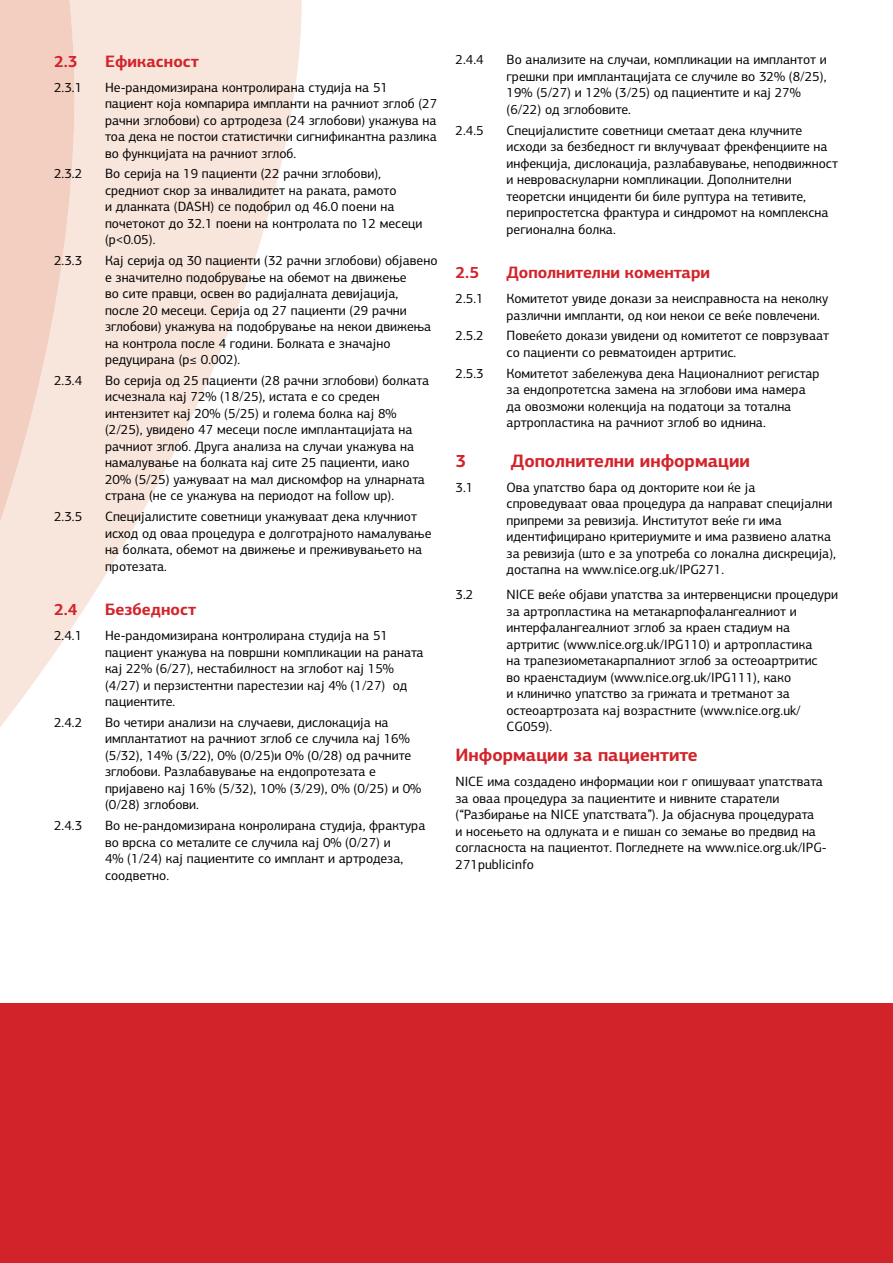
<style>
.page{position:relative;width:893px;height:1263px;background:#fff}
.page>*{position:absolute;margin:0;border:0;box-sizing:border-box;transform-origin:0 0}
.t1{font:700 18px "PF Centro Sans Pro";color:#d2232a}
.t2{font:700 16.5px "PF Centro Sans Pro";color:#d2232a}
.t3{font:13.5px/16.5px "PF Centro Sans Pro";color:#000}
</style>
<div class="page">
<svg style="left:0;top:0;width:302px;height:727px;fill:#f8e5dc"></svg>
<svg style="left:0;top:0;width:88px;height:559px;background:#f5d8cc"></svg>
<div style="left:0;top:1003px;width:893px;height:260px;background:#d2232a"></div>
<p class="t2" style="left:54px;top:50px;width:25px">2.3</p>
<p class="t2" style="left:105px;top:50px;width:96px">Ефикасност</p>
<p class="t3" style="left:54px;top:79px;width:30px">2.3.1</p>
<p class="t3" style="left:105px;top:79px;width:334px">Не-рандомизирана контролирана студија на 51 пациент која компарира импланти на рачниот зглоб (27 рачни зглобови) со артродеза (24 зглобови) укажува на тоа дека не постои статистички сигнификантна разлика во функцијата на рачниот зглоб.</p>
<p class="t3" style="left:54px;top:165px;width:30px">2.3.2</p>
<p class="t3" style="left:105px;top:165px;width:319px">Во серија на 19 пациенти (22 рачни зглобови), средниот скор за инвалидитет на раката, рамото<br>и дланката (DASH) се подобрил од 46.0 поени на почетокот до 32.1 поени на контролата по 12 месеци (p&lt;0.05).</p>
<p class="t3" style="left:54px;top:252px;width:30px">2.3.3</p>
<p class="t3" style="left:105px;top:252px;width:334px">Кај серија од 30 пациенти (32 рачни зглобови) објавено е значително подобрување на обемот на движење<br>во сите правци, освен во радијалната девијација,<br>после 20 месеци. Серија од 27 пациенти (29 рачни зглобови) укажува на подобрување на некои движења на контрола после 4 години. Болката е значајно редуцирана (p≤ 0.002).</p>
<p class="t3" style="left:54px;top:372px;width:30px">2.3.4</p>
<p class="t3" style="left:105px;top:372px;width:326px">Во серија од 25 пациенти (28 рачни зглобови) болката исчезнала кај 72% (18/25), истата е со среден интензитет кај 20% (5/25) и голема болка кај 8% (2/25), увидено 47 месеци после имплантацијата на рачниот зглоб. Друга анализа на случаи укажува на намалување на болката кај сите 25 пациенти, иако 20% (5/25) уажуваат на мал дискомфор на улнарната страна (не се укажува на периодот на follow up).</p>
<p class="t3" style="left:54px;top:508px;width:30px">2.3.5</p>
<p class="t3" style="left:105px;top:508px;width:328px">Специјалистите советници укажуваат дека клучниот исход од оваа процедура е долготрајното намалување на болката, обемот на движење и преживувањето на протезата.</p>
<p class="t2" style="left:54px;top:599px;width:25px">2.4</p>
<p class="t2" style="left:105px;top:599px;width:93px">Безбедност</p>
<p class="t3" style="left:54px;top:627px;width:30px">2.4.1</p>
<p class="t3" style="left:105px;top:627px;width:320px">Не-рандомизирана контролирана студија на 51 пациент укажува на површни компликации на раната кај 22% (6/27), нестабилност на зглобот кај 15% (4/27) и перзистентни парестезии кај 4% (1/27) од пациентите.</p>
<p class="t3" style="left:54px;top:714px;width:30px">2.4.2</p>
<p class="t3" style="left:105px;top:714px;width:318px">Во четири анализи на случаеви, дислокација на имплантатиот на рачниот зглоб се случила кај 16% (5/32), 14% (3/22), 0% (0/25)и 0% (0/28) од рачните зглобови. Разлабавување на ендопротезата е пријавено кај 16% (5/32), 10% (3/29), 0% (0/25) и 0% (0/28) зглобови.</p>
<p class="t3" style="left:54px;top:817px;width:30px">2.4.3</p>
<p class="t3" style="left:105px;top:817px;width:322px">Во не-рандомизирана конролирана студија, фрактура во врска со металите се случила кај 0% (0/27) и<br>4% (1/24) кај пациентите со имплант и артродеза, соодветно.</p>
<p class="t3" style="left:455px;top:51px;width:30px">2.4.4</p>
<p class="t3" style="left:506px;top:51px;width:322px">Во анализите на случаи, компликации на имплантот и грешки при имплантацијата се случиле во 32% (8/25), 19% (5/27) и 12% (3/25) од пациентите и кај 27% (6/22) од зглобовите.</p>
<p class="t3" style="left:455px;top:122px;width:30px">2.4.5</p>
<p class="t3" style="left:506px;top:122px;width:333px">Специјалистите советници сметаат дека клучните исходи за безбедност ги вклучуваат фрекфенциите на инфекција, дислокација, разлабавување, неподвижност и невроваскуларни компликации. Дополнителни теоретски инциденти би биле руптура на тетивите, перипростетска фрактура и синдромот на комплексна регионална болка.</p>
<p class="t2" style="left:455px;top:262px;width:25px">2.5</p>
<p class="t2" style="left:506px;top:262px;width:205px">Дополнителни коментари</p>
<p class="t3" style="left:455px;top:290px;width:30px">2.5.1</p>
<p class="t3" style="left:506px;top:290px;width:323px">Комитетот увиде докази за неисправноста на неколку различни импланти, од кои некои се веќе повлечени.</p>
<p class="t3" style="left:455px;top:328px;width:30px">2.5.2</p>
<p class="t3" style="left:506px;top:328px;width:324px">Повеќето докази увидени од комитетот се поврзуваат со пациенти со ревматоиден артритис.</p>
<p class="t3" style="left:455px;top:365px;width:30px">2.5.3</p>
<p class="t3" style="left:506px;top:365px;width:315px">Комитетот забележува дека Националниот регистар за ендопротетска замена на зглобови има намера да овозможи колекција на податоци за тотална артропластика на рачниот зглоб во иднина.</p>
<h1 class="t1" style="left:455px;top:449px;width:12px">3</h1>
<h1 class="t1" style="left:511px;top:449px;width:241px">Дополнителни информации</h1>
<p class="t3" style="left:455px;top:479px;width:19px">3.1</p>
<p class="t3" style="left:506px;top:479px;width:331px">Ова упатство бара од докторите кои ќе ја спроведуваат оваа процедура да направат специјални припреми за ревизија. Институтот веќе ги има идентифицирано критериумите и има развиено алатка за ревизија (што е за употреба со локална дискреција), достапна на www.nice.org.uk/IPG271.</p>
<p class="t3" style="left:455px;top:586px;width:19px">3.2</p>
<p class="t3" style="left:506px;top:586px;width:333px">NICE веќе објави упатства за интервенциски процедури за артропластика на метакарпофалангеалниот и интерфалангеалниот зглоб за краен стадиум на артритис (www.nice.org.uk/IPG110) и артропластика<br>на трапезиометакарпалниот зглоб за остеоартритис<br>во краенстадиум (www.nice.org.uk/IPG111), како<br>и клиничко упатство за грижата и третманот за остеоартрозата кај возрастните (www.nice.org.uk/ CG059).</p>
<h1 class="t1" style="left:455px;top:744px;width:244px">Информации за пациентите</h1>
<p class="t3" style="left:455px;top:773px;width:373px">NICE има создадено информации кои г опишуваат упатствата за оваа процедура за пациентите и нивните старатели (“Разбирање на NICE упатствата”). Ја објаснува процедурата<br>и носењето на одлуката и е пишан со земање во предвид на согласноста на пациентот. Погледнете на www.nice.org.uk/IPG-271publicinfo</p>
</div>
